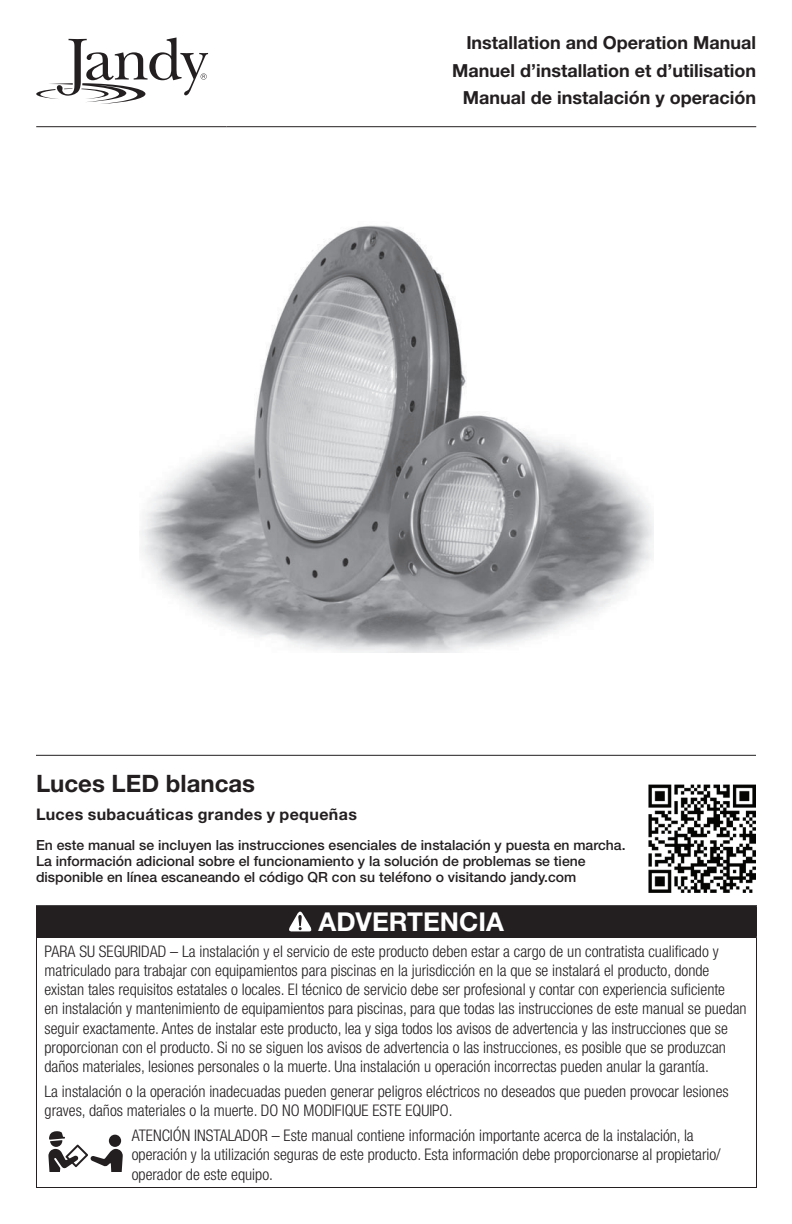
<style>
.page{position:relative;width:792px;height:1224px;background:#fff}
.page>*{position:absolute;margin:0;border:0;box-sizing:border-box;transform-origin:0 0}
.t1{font:700 26px "Helvetica Neue LT Pro";color:#fff}
.t2{font:700 24px "Helvetica Neue LT Pro";color:#231f20}
.t3{font:700 18px/27.4px "Helvetica Neue LT Pro";color:#231f20;text-align:right}
.t4{font:300 condensed 16px/19.2px "Helvetica Neue LT Pro";color:#231f20}
.t5{font:700 16px "Helvetica Neue LT Pro";letter-spacing:.025em;color:#231f20}
.t6{font:500 14px/16px "Helvetica Neue LT Pro";color:#231f20}
</style>
<div class="page">
<hr style="left:36px;top:755px;width:720px;height:1px;background:#231f20">
<div style="left:36px;top:906px;width:720px;height:31px;background:#231f20"></div>
<hr style="left:36px;top:905px;width:721px;height:1px;background:#231f20">
<hr style="left:756px;top:906px;width:1px;height:31px;background:#231f20">
<hr style="left:36px;top:937px;width:721px;height:1px;background:#231f20">
<hr style="left:36px;top:938px;width:1px;height:249px;background:#231f20">
<hr style="left:756px;top:938px;width:1px;height:249px;background:#231f20">
<hr style="left:36px;top:1187px;width:721px;height:1px;background:#231f20">
<svg style="left:289px;top:911px;width:23px;height:21px"></svg>
<svg style="left:48px;top:1131px;width:75px;height:41px"></svg>
<hr style="left:36px;top:126px;width:190px;height:1px;background:#231f20">
<hr style="left:226px;top:126px;width:530px;height:1px;background:#231f20">
<svg style="left:36px;top:37px;width:172px;height:67px"></svg>
<img style="left:140px;top:225px;width:513px;height:428px">
<img style="left:648px;top:785px;width:108px;height:108px">
<p class="t3" style="left:452px;top:29px;width:306px">Installation and Operation Manual<br>Manuel d’installation et d’utilisation<br>Manual de instalación y operación</p>
<h2 class="t2" style="left:36px;top:768px;width:221px">Luces LED blancas</h2>
<p class="t5" style="left:36px;top:804px;width:322px">Luces subacuáticas grandes y pequeñas</p>
<p class="t6" style="left:36px;top:837px;width:591px">En este manual se incluyen las instrucciones esenciales de instalación y puesta en marcha.<br>La información adicional sobre el funcionamiento y la solución de problemas se tiene disponible en línea escaneando el código QR con su teléfono o visitando jandy.com</p>
<h1 class="t1" style="left:319px;top:906px;width:187px">ADVERTENCIA</h1>
<p class="t4" style="left:44px;top:941px;width:704px">PARA SU SEGURIDAD – La instalación y el servicio de este producto deben estar a cargo de un contratista cualificado y matriculado para trabajar con equipamientos para piscinas en la jurisdicción en la que se instalará el producto, donde existan tales requisitos estatales o locales. El técnico de servicio debe ser profesional y contar con experiencia suficiente<br>en instalación y mantenimiento de equipamientos para piscinas, para que todas las instrucciones de este manual se puedan seguir exactamente. Antes de instalar este producto, lea y siga todos los avisos de advertencia y las instrucciones que se proporcionan con el producto. Si no se siguen los avisos de advertencia o las instrucciones, es posible que se produzcan daños materiales, lesiones personales o la muerte. Una instalación u operación incorrectas pueden anular la garantía.</p>
<p class="t4" style="left:44px;top:1082px;width:686px">La instalación o la operación inadecuadas pueden generar peligros eléctricos no deseados que pueden provocar lesiones graves, daños materiales o la muerte. DO NO MODIFIQUE ESTE EQUIPO.</p>
<p class="t4" style="left:132px;top:1126px;width:590px">ATENCIÓN INSTALADOR – Este manual contiene información importante acerca de la instalación, la operación y la utilización seguras de este producto. Esta información debe proporcionarse al propietario/ operador de este equipo.</p>
</div>
